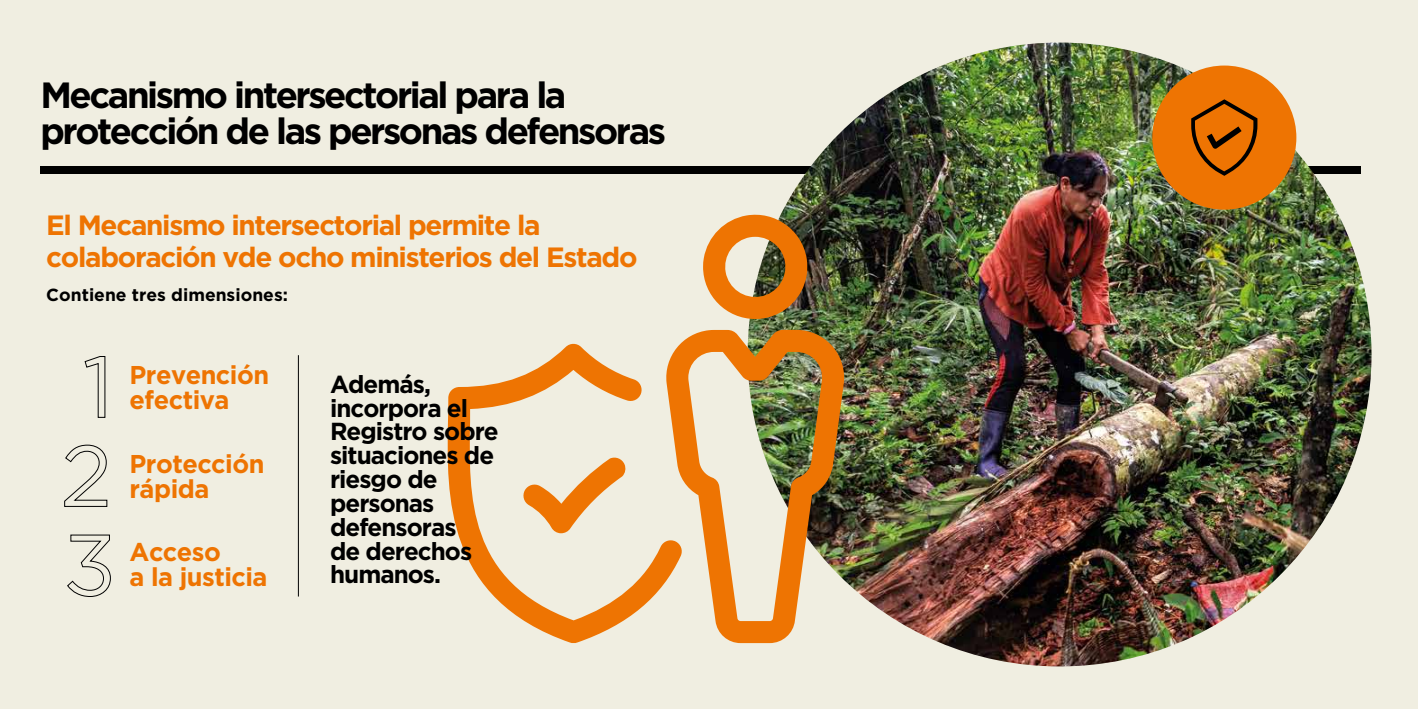
<style>
.page{position:relative;width:1418px;height:709px;background:#fff}
.page>*{position:absolute;margin:0;border:0;box-sizing:border-box;transform-origin:0 0}
.t1{font:700 36.5px/36.2px "Gotham";letter-spacing:-.065em;color:#000}
.t2{font:700 27.88px/32.1px "Gotham";letter-spacing:-.045em;color:#ee7402}
.t3{font:700 25.75px/24.9px "Gotham";letter-spacing:-.02em;color:#ee7402}
.t4{font:700 24.62px/23.9px "Gotham";letter-spacing:-.04em;color:#000}
.t5{font:700 17.5px "Gotham";color:#000}
</style>
<div class="page">
<div style="left:0;top:0;width:1417px;height:709px;background:#f0eee1"></div>
<div style="left:40px;top:166px;width:1320px;height:8px;background:#000"></div>
<svg style="left:84px;top:356px;width:22px;height:62px"></svg>
<svg style="left:64px;top:444px;width:44px;height:63px"></svg>
<svg style="left:67px;top:534px;width:44px;height:63px"></svg>
<hr style="left:298px;top:355px;width:1px;height:241px;background:#020203">
<img style="left:747px;top:43px;width:624px;height:623px;border-radius:312px">
<svg style="left:447px;top:211px;width:398px;height:432px"></svg>
<div style="left:1152px;top:66px;width:144px;height:144px;background:#ee7402;border-radius:50%"></div>
<svg style="left:1191px;top:99px;width:66px;height:77px"></svg>
<h1 class="t1" style="left:40px;top:77px;width:627px">Mecanismo intersectorial para la protección de las personas defensoras</h1>
<p class="t2" style="left:46px;top:209px;width:592px">El Mecanismo intersectorial permite la colaboración vde ocho ministerios del Estado</p>
<p class="t5" style="left:46px;top:283px;width:243px">Contiene tres dimensiones:</p>
<p class="t3" style="left:130px;top:362px;width:141px">Prevención efectiva</p>
<p class="t3" style="left:130px;top:451px;width:136px">Protección rápida</p>
<p class="t3" style="left:130px;top:539px;width:139px">Acceso<br>a la justicia</p>
<p class="t4" style="left:330px;top:372px;width:170px">Además, incorpora el<br>Registro sobre situaciones de riesgo de personas defensoras<br>de derechos humanos.</p>
</div>
